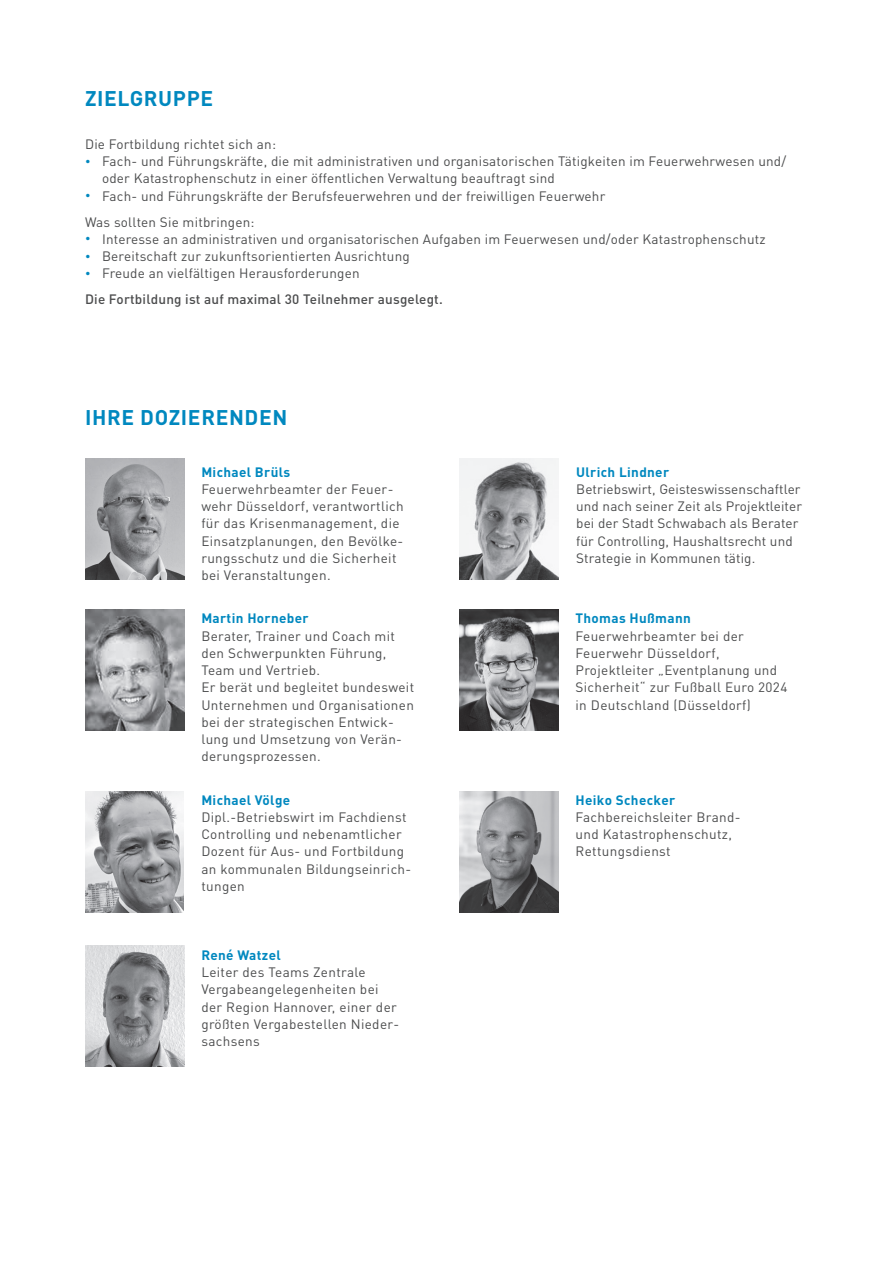
<style>
.page{position:relative;width:893px;height:1263px;background:#fff}
.page>*{position:absolute;margin:0;border:0;box-sizing:border-box;transform-origin:0 0}
.t1{font:700 21px "DIN Pro";letter-spacing:.03em;color:#0088bf}
.t2{font:13.5px/17.2px "DIN Pro";letter-spacing:.015em;color:#4b4c4d}
.t3{font:500 13.5px/26px "DIN Pro";letter-spacing:.015em;color:#4b4c4d}
.t4{font:700 13.5px "DIN Pro";letter-spacing:.025em;color:#0088bf}
.s1{font-size:10.5px;color:#0088bf}
.s2{font-weight:400;font-size:10.5px;color:#0088bf}
.s3{font-weight:400}
</style>
<div class="page">
<img style="left:85px;top:459px;width:99px;height:120px">
<img style="left:86px;top:791px;width:98px;height:121px">
<img style="left:85px;top:945px;width:99px;height:121px">
<img style="left:459px;top:791px;width:99px;height:121px">
<img style="left:85px;top:610px;width:99px;height:121px">
<img style="left:459px;top:610px;width:99px;height:120px">
<img style="left:459px;top:459px;width:99px;height:120px">
<h1 class="t1" style="left:85px;top:84px;width:130px">ZIELGRUPPE</h1>
<p class="t2" style="left:85px;top:135px;width:192px">Die Fortbildung richtet sich an:</p>
<p class="t2" style="left:102px;top:152px;width:686px;text-indent:-17px"><span class="s1">•</span> Fach- und Führungskräfte, die mit administrativen und organisatorischen Tätigkeiten im Feuerwehrwesen und/ oder Katastrophenschutz in einer öffentlichen Verwaltung beauftragt sind</p>
<p class="t2" style="left:85px;top:182px;width:522px;line-height:26px"><span class="s1">•</span> Fach- und Führungskräfte der Berufsfeuerwehren und der freiwilligen Feuerwehr<br>Was sollten Sie mitbringen:</p>
<p class="t2" style="left:85px;top:230px;width:682px"><span class="s1">•</span> Interesse an administrativen und organisatorischen Aufgaben im Feuerwesen und/oder Katastrophenschutz</p>
<p class="t2" style="left:85px;top:247px;width:326px"><span class="s1">•</span> Bereitschaft zur zukunftsorientierten Ausrichtung</p>
<p class="t3" style="left:85px;top:260px;width:359px"><span class="s2">•</span> <span class="s3">Freude an vielfältigen Herausforderungen<br></span>Die Fortbildung ist auf maximal 30 Teilnehmer ausgelegt.</p>
<h1 class="t1" style="left:85px;top:403px;width:204px">IHRE DOZIERENDEN</h1>
<p class="t4" style="left:201px;top:463px;width:90px">Michael Brüls</p>
<p class="t2" style="left:201px;top:480px;width:204px">Feuerwehrbeamter der Feuer&shy;wehr Düsseldorf, verantwortlich für das Krisenmanagement, die<br>Einsatzplanungen, den Bevölke&shy;rungsschutz und die Sicherheit bei Veranstaltungen.</p>
<p class="t4" style="left:201px;top:609px;width:109px">Martin Horneber</p>
<p class="t2" style="left:201px;top:626px;width:214px">Berater, Trainer und Coach mit den Schwerpunkten Führung,<br>Team und Vertrieb.<br>Er berät und begleitet bundesweit<br>Unternehmen und Organisationen bei der strategischen Entwick&shy;lung und Umsetzung von Verän&shy;derungsprozessen.</p>
<p class="t4" style="left:201px;top:790px;width:90px">Michael Völge</p>
<p class="t2" style="left:201px;top:808px;width:211px">Dipl.-Betriebswirt im Fachdienst<br>Controlling und nebenamtlicher<br>Dozent für Aus- und Fortbildung an kommunalen Bildungseinrich&shy;tungen</p>
<p class="t4" style="left:201px;top:946px;width:81px">René Watzel</p>
<p class="t2" style="left:201px;top:963px;width:199px">Leiter des Teams Zentrale<br>Vergabeangelegenheiten bei der Region Hannover, einer der größten Vergabestellen Nieder&shy;sachsens</p>
<p class="t4" style="left:576px;top:463px;width:95px">Ulrich Lindner</p>
<p class="t2" style="left:576px;top:480px;width:227px">Betriebswirt, Geisteswissenschaftler und nach seiner Zeit als Projektleiter bei der Stadt Schwabach als Berater für Controlling, Haushaltsrecht und Strategie in Kommunen tätig.</p>
<p class="t4" style="left:575px;top:609px;width:117px">Thomas Hußmann</p>
<p class="t2" style="left:575px;top:626px;width:213px">Feuerwehrbeamter bei der<br>Feuerwehr Düsseldorf,<br>Projektleiter „Eventplanung und<br>Sicherheit“ zur Fußball Euro 2024 in Deutschland (Düsseldorf)</p>
<p class="t4" style="left:576px;top:790px;width:101px">Heiko Schecker</p>
<p class="t2" style="left:576px;top:808px;width:165px">Fachbereichsleiter Brand&shy;und Katastrophenschutz,<br>Rettungsdienst</p>
</div>
